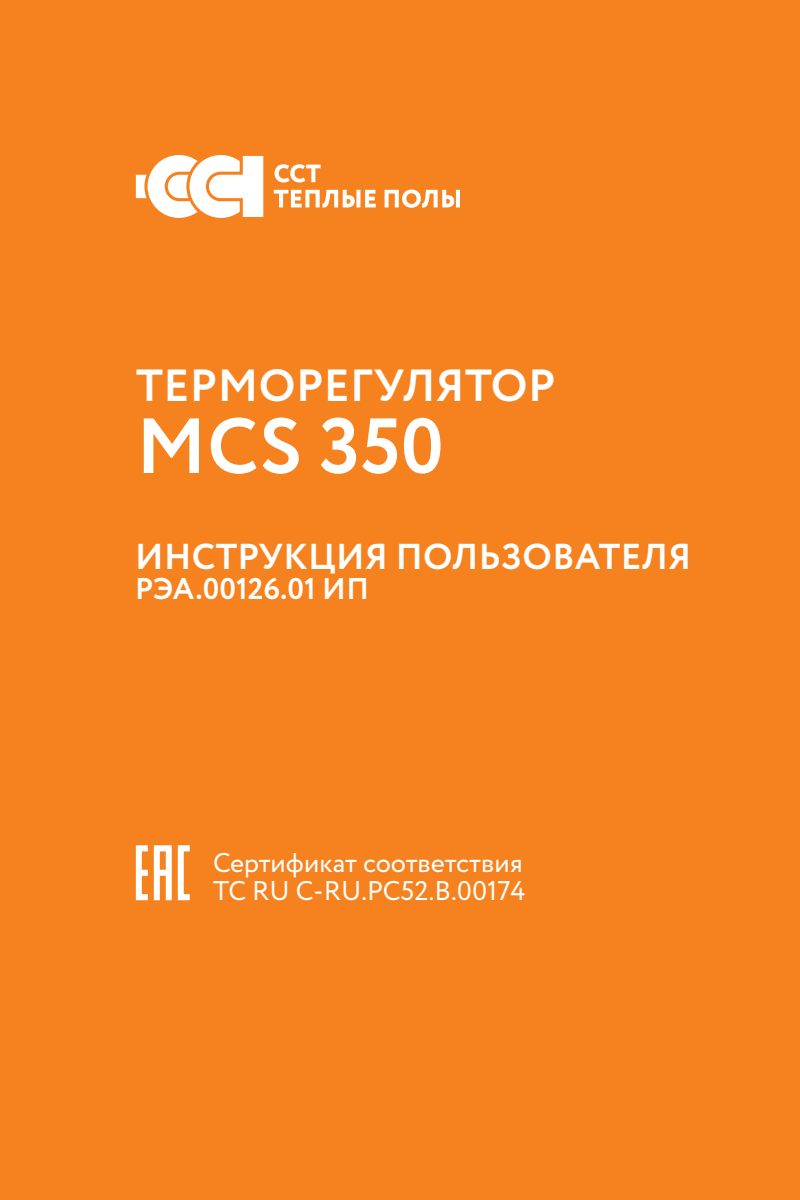
<style>
.page{position:relative;width:800px;height:1200px;background:#f5821f}
.page>*{position:absolute;margin:0;border:0;box-sizing:border-box;transform-origin:0 0}
.t1{font:700 78px "Circe";letter-spacing:.005em;color:#fff}
.t2{font:700 45px "Circe";letter-spacing:.01em;color:#fff}
.t3{font:700 36px "Circe";letter-spacing:.01em;color:#fff}
.t4{font:700 30px "Circe";color:#fff}
.t5{font:27px/28.5px "Circe";color:#fff}
</style>
<div class="page">
<svg style="left:154px;top:845px;width:18px;height:55px"></svg>
<svg style="left:178px;top:845px;width:12px;height:55px"></svg>
<svg style="left:136px;top:845px;width:12px;height:55px"></svg>
<svg style="left:136px;top:155px;width:127px;height:63px"></svg>
<svg style="left:275px;top:164px;width:46px;height:19px"></svg>
<svg style="left:274px;top:190px;width:102px;height:18px"></svg>
<svg style="left:385px;top:189px;width:75px;height:19px"></svg>
<h2 class="t2" style="left:136px;top:355px;width:421px">ТЕРМОРЕГУЛЯТОР</h2>
<h1 class="t1" style="left:136px;top:394px;width:309px">MCS 350</h1>
<h3 class="t3" style="left:135px;top:533px;width:557px">ИНСТРУКЦИЯ ПОЛЬЗОВАТЕЛЯ</h3>
<p class="t4" style="left:135px;top:569px;width:235px">РЭА.00126.01 ИП</p>
<p class="t5" style="left:213px;top:849px;width:314px">Сертификат соответствия<br>TC RU С-RU.РС52.В.00174</p>
</div>
